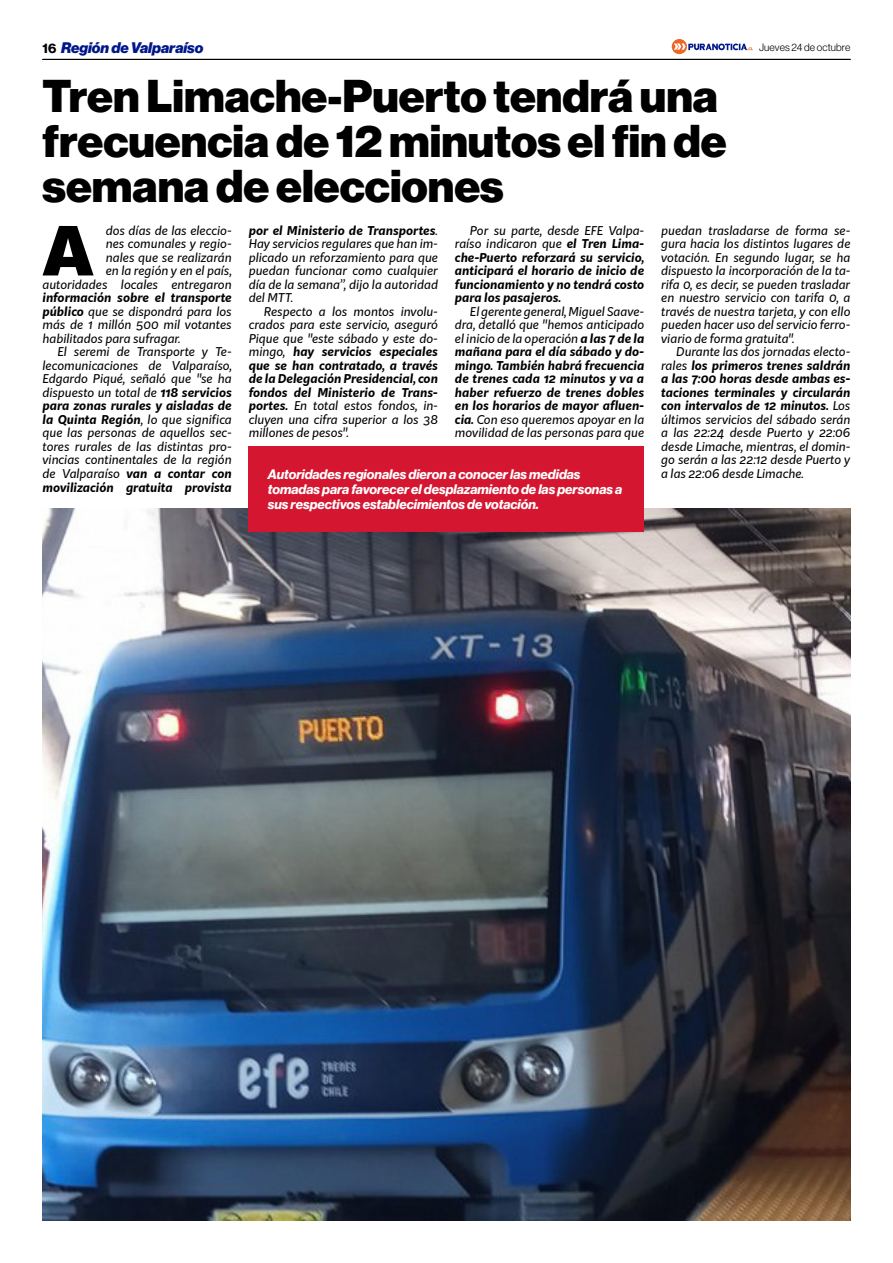
<style>
.page{position:relative;width:893px;height:1263px;background:#fff}
.page>*{position:absolute;margin:0;border:0;box-sizing:border-box;transform-origin:0 0}
.t1{font:900 66.3px "Kit Sans";color:#000}
.t2{font:45px/45px "N Haas Grotesk DS Pro 95 Blk";color:#000}
.t3{font:15px "N Haas Grotesk DS Pro 96 Blk It";color:#00178a}
.t4{font:13.5px/15px "N Haas Grotesk DS Pro 76 Bd It";color:#fff}
.t5{font:italic 12px/13.5px "Kit Sans";color:#000;text-align:justify}
.t6{font:italic 700 12px/13.5px "Kit Sans";color:#000;text-align:justify}
.t7{font:10.5px "N Haas Grotesk DS Pro 45 Lt";letter-spacing:.015em;color:#000}
.s1{font-family:"N Haas Grotesk DS Pro 75 Bd";font-size:13.5px;color:#000}
.s2{font-weight:700}
.s3{font-weight:400}
</style>
<div class="page">
<hr style="left:43px;top:59px;width:807px;height:1px;background:#000">
<svg style="left:672px;top:39px;width:81px;height:15px"></svg>
<img style="left:43px;top:509px;width:808px;height:711px">
<div style="left:249px;top:446px;width:395px;height:85px;background:#d41630"></div>
<p class="t3" style="left:43px;top:39px;width:162px"><span class="s1">16</span> Región de Valparaíso</p>
<p class="t7" style="left:759px;top:41px;width:93px">Jueves 24 de octubre</p>
<h2 class="t2" style="left:43px;top:74px;width:686px">Tren Limache-Puerto tendrá una frecuencia de 12 minutos el fin de semana de elecciones</h2>
<p class="t5" style="left:249px;top:223px;width:191px"><span class="s2">por el Ministerio de Transportes</span>.<br>Hay servicios regulares que han im&shy;plicado un reforzamiento para que puedan funcionar como cualquier día de la semana”, dijo la autoridad del MTT.</p>
<p class="t5" style="left:249px;top:304px;width:191px;text-indent:15px">Respecto a los montos involu&shy;crados para este servicio, aseguró Pique que "este sábado y este do&shy;mingo, <span class="s2">hay servicios especiales que se han contratado, a través de la Delegación Presidencial, con fondos del Ministerio de Trans&shy;portes.</span> En total estos fondos, in&shy;cluyen una cifra superior a los 38 millones de pesos".</p>
<p class="t5" style="left:661px;top:223px;width:191px">puedan trasladarse de forma se&shy;gura hacia los distintos lugares de votación. En segundo lugar, se ha dispuesto la incorporación de la ta&shy;rifa 0, es decir, se pueden trasladar en nuestro servicio con tarifa 0, a través de nuestra tarjeta, y con ello pueden hacer uso del servicio ferro&shy;viario de forma gratuita".</p>
<p class="t5" style="left:661px;top:345px;width:191px;text-indent:15px">Durante las dos jornadas electo&shy;rales <span class="s2">los primeros trenes saldrán a las 7:00 horas desde ambas es&shy;taciones terminales y circularán con intervalos de 12 minutos.</span> Los últimos servicios del sábado serán a las 22:24 desde Puerto y 22:06 desde Limache, mientras, el domin&shy;go serán a las 22:12 desde Puerto y</p>
<p class="t5" style="left:43px;top:223px;width:191px;text-align:right">dos días de las eleccio-<br>nes comunales y regio-<br>nales que se realizarán<br>en la región y en el país, autoridades locales entregaron</p>
<p class="t5" style="left:43px;top:291px;width:191px"><span class="s2">información sobre el transporte público</span> que se dispondrá para los más de 1 millón 500 mil votantes habilitados para sufragar.</p>
<p class="t5" style="left:43px;top:345px;width:191px;text-indent:15px">El seremi de Transporte y Te&shy;lecomunicaciones de Valparaíso, Edgardo Piqué, señaló que "se ha dispuesto un total de <span class="s2">118 servicios para zonas rurales y aisladas de la Quinta Región</span>, lo que significa que las personas de aquellos sec&shy;tores rurales de las distintas pro&shy;vincias continentales de la región de Valparaíso <span class="s2">van a contar con movilización gratuita provista</span></p>
<p class="t6" style="left:455px;top:223px;width:191px;text-indent:15px"><span class="s3">Por su parte, desde EFE Valpa&shy;raíso indicaron que</span> el Tren Lima&shy;che-Puerto reforzará su servicio, anticipará el horario de inicio de funcionamiento y no tendrá costo para los pasajeros.</p>
<p class="t6" style="left:455px;top:304px;width:191px;text-indent:15px"><span class="s3">El gerente general, Miguel Saave&shy;dra, detalló que "hemos anticipado el inicio de la operación</span> a las 7 de la mañana para el día sábado y do&shy;mingo. También habrá frecuencia de trenes cada 12 minutos y va a haber refuerzo de trenes dobles en los horarios de mayor afluen&shy;cia. <span class="s3">Con eso queremos apoyar en la movilidad de las personas para que</span></p>
<h1 class="t1" style="left:44px;top:191px;width:50px">A</h1>
<p class="t4" style="left:268px;top:467px;width:314px">Autoridades regionales dieron a conocer las medidas</p>
<p class="t5" style="left:661px;top:466px;width:144px">a las 22:06 desde Limache.</p>
<p class="t4" style="left:268px;top:482px;width:356px">tomadas para favorecer el desplazamiento de las personas a sus respectivos establecimientos de votación.</p>
</div>
